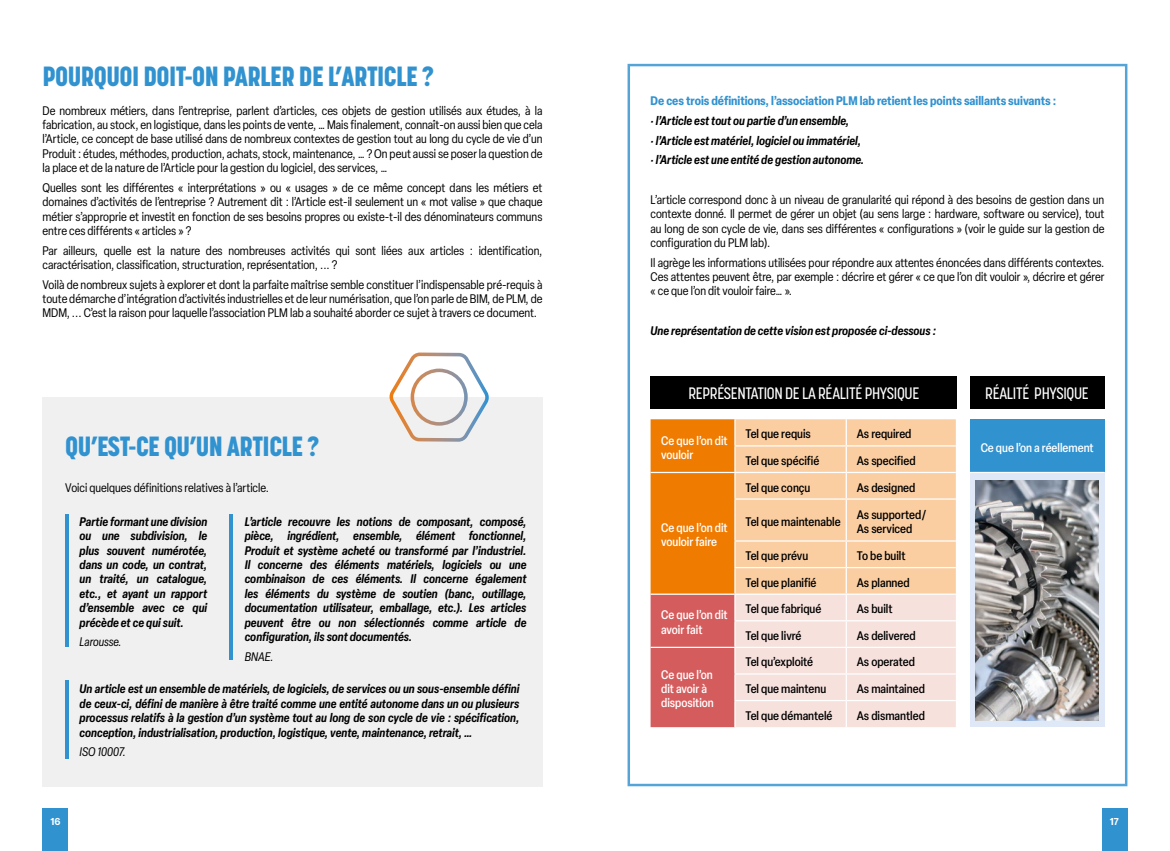
<style>
.page{position:relative;width:1170px;height:851px;background:#fff}
.page>*{position:absolute;margin:0;border:0;box-sizing:border-box;transform-origin:0 0}
.t1{font:800 27.5px "Korolev Condensed";letter-spacing:-.02em;color:#3192d0}
.t2{font:500 16.38px "Korolev Condensed";letter-spacing:-.02em;color:#fff}
.t3{font:condensed 12.25px/14.4px "Elza";color:#000;text-align:justify}
.t4{font:italic 600 condensed 12.25px/14.4px "Elza";color:#000;text-align:justify}
.t5{font:500 condensed 12.25px/14.4px "Elza";color:#000}
.t6{font:500 condensed 12.25px/14.4px "Elza";color:#fff}
.t7{font:700 condensed 12.25px "Elza";color:#3192d0}
.t8{font:italic condensed 12.25px "Elza";letter-spacing:-.005em;color:#000}
.t9{font:700 10px "Articulat CF";color:#fff}
</style>
<div class="page">
<div style="left:627px;top:64px;width:500px;height:722px;border:2px solid #3192d0"></div>
<div style="left:42px;top:397px;width:500px;height:389px;background:#ededed"></div>
<hr style="left:65px;top:680px;width:4px;height:78px;background:#3192d0">
<hr style="left:65px;top:514px;width:3px;height:133px;background:#3192d0">
<hr style="left:229px;top:514px;width:4px;height:145px;background:#3192d0">
<svg style="left:389px;top:352px;width:100px;height:89px"></svg>
<svg style="left:650px;top:419px;width:305px;height:308px;background:#f3bb96"></svg>
<div style="left:650px;top:376px;width:307px;height:32px;background:#000"></div>
<div style="left:969px;top:419px;width:135px;height:53px;background:#3192d0"></div>
<div style="left:969px;top:472px;width:135px;height:255px;background:#dfe8f7"></div>
<hr style="left:969px;top:472px;width:135px;height:1px;background:#fff">
<div style="left:969px;top:376px;width:135px;height:32px;background:#000"></div>
<img style="left:975px;top:480px;width:123px;height:240px">
<div style="left:1101px;top:808px;width:26px;height:42px;background:#3192d0"></div>
<div style="left:43px;top:808px;width:25px;height:42px;background:#3192d0"></div>
<h1 class="t1" style="left:43px;top:59px;width:392px">POURQUOI DOIT-ON PARLER DE L’ARTICLE ?</h1>
<p class="t3" style="left:43px;top:103px;width:501px">De nombreux métiers, dans l’entreprise, parlent d’articles, ces objets de gestion utilisés aux études, à la fabrication, au stock, en logistique, dans les points de vente, … Mais finalement, connaît-on aussi bien que cela l’Article, ce concept de base utilisé dans de nombreux contextes de gestion tout au long du cycle de vie d’un Produit : études, méthodes, production, achats, stock, maintenance, … ? On peut aussi se poser la question de la place et de la nature de l’Article pour la gestion du logiciel, des services, …</p>
<p class="t3" style="left:43px;top:180px;width:501px">Quelles sont les différentes « interprétations » ou « usages » de ce même concept dans les métiers et domaines d’activités de l’entreprise ? Autrement dit : l’Article est-il seulement un « mot valise » que chaque métier s’approprie et investit en fonction de ses besoins propres ou existe-t-il des dénominateurs communs entre ces différents « articles » ?</p>
<p class="t3" style="left:43px;top:243px;width:501px">Par ailleurs, quelle est la nature des nombreuses activités qui sont liées aux articles : identification, caractérisation, classification, structuration, représentation, ... ?</p>
<p class="t3" style="left:43px;top:277px;width:501px">Voilà de nombreux sujets à explorer et dont la parfaite maîtrise semble constituer l’indispensable pré-requis à toute démarche d’intégration d’activités industrielles et de leur numérisation, que l’on parle de BIM, de PLM, de MDM, ... C’est la raison pour laquelle l’association PLM lab a souhaité aborder ce sujet à travers ce document.</p>
<h1 class="t1" style="left:65px;top:429px;width:255px">QU’EST-CE QU’UN ARTICLE ?</h1>
<p class="t3" style="left:65px;top:480px;width:205px">Voici quelques définitions relatives à l’article.</p>
<p class="t4" style="left:80px;top:514px;width:129px">Partie formant une division ou une subdivision, le plus souvent numérotée, dans un code, un contrat, un traité, un catalogue, etc., et ayant un rapport d’ensemble avec ce qui précède et ce qui suit.</p>
<p class="t8" style="left:80px;top:633px;width:44px">Larousse.</p>
<p class="t4" style="left:245px;top:514px;width:283px">L’article recouvre les notions de composant, composé, pièce, ingrédient, ensemble, élément fonctionnel, Produit et système acheté ou transformé par l’industriel.<br>Il concerne des éléments matériels, logiciels ou une combinaison de ces éléments. Il concerne également les éléments du système de soutien (banc, outillage, documentation utilisateur, emballage, etc.). Les articles peuvent être ou non sélectionnés comme article de configuration, ils sont documentés.</p>
<p class="t8" style="left:245px;top:648px;width:30px">BNAE.</p>
<p class="t4" style="left:80px;top:681px;width:441px">Un article est un ensemble de matériels, de logiciels, de services ou un sous-ensemble défini de ceux-ci, défini de manière à être traité comme une entité autonome dans un ou plusieurs processus relatifs à la gestion d’un système tout au long de son cycle de vie : spécification, conception, industrialisation, production, logistique, vente, maintenance, retrait, …</p>
<p class="t8" style="left:80px;top:743px;width:48px">ISO 10007.</p>
<p class="t7" style="left:650px;top:92px;width:407px">De ces trois définitions, l’association PLM lab retient les points saillants suivants :</p>
<p class="t4" style="left:650px;top:110px;width:215px;line-height:19.6px;text-align:left">· l’Article est tout ou partie d’un ensemble,<br>· l’Article est matériel, logiciel ou immatériel, · l’Article est une entité de gestion autonome.</p>
<p class="t3" style="left:650px;top:192px;width:455px">L’article correspond donc à un niveau de granularité qui répond à des besoins de gestion dans un contexte donné. Il permet de gérer un objet (au sens large : hardware, software ou service), tout au long de son cycle de vie, dans ses différentes « configurations » (voir le guide sur la gestion de configuration du PLM lab).</p>
<p class="t3" style="left:650px;top:255px;width:455px">Il agrège les informations utilisées pour répondre aux attentes énoncées dans différents contextes.<br>Ces attentes peuvent être, par exemple : décrire et gérer « ce que l’on dit vouloir », décrire et gérer « ce que l’on dit vouloir faire… ».</p>
<p class="t4" style="left:650px;top:323px;width:287px">Une représentation de cette vision est proposée ci-dessous :</p>
<h2 class="t2" style="left:688px;top:383px;width:232px">REPRÉSENTATION DE LA RÉALITÉ PHYSIQUE</h2>
<p class="t6" style="left:661px;top:432px;width:68px">Ce que l’on dit vouloir</p>
<p class="t6" style="left:661px;top:520px;width:68px">Ce que l’on dit vouloir faire</p>
<p class="t6" style="left:661px;top:607px;width:68px">Ce que l’on dit avoir fait</p>
<p class="t6" style="left:661px;top:666px;width:54px">Ce que l’on dit avoir à disposition</p>
<p class="t5" style="left:745px;top:426px;width:67px">Tel que requis</p>
<p class="t5" style="left:856px;top:426px;width:56px">As required</p>
<p class="t5" style="left:745px;top:453px;width:75px">Tel que spécifié</p>
<p class="t5" style="left:856px;top:453px;width:60px">As specified</p>
<p class="t5" style="left:745px;top:479px;width:66px">Tel que conçu</p>
<p class="t5" style="left:856px;top:479px;width:60px">As designed</p>
<p class="t5" style="left:745px;top:514px;width:97px">Tel que maintenable</p>
<p class="t5" style="left:856px;top:507px;width:71px">As supported/<br>As serviced</p>
<p class="t5" style="left:745px;top:548px;width:64px">Tel que prévu</p>
<p class="t5" style="left:856px;top:548px;width:50px">To be built</p>
<p class="t5" style="left:745px;top:575px;width:72px">Tel que planifié</p>
<p class="t5" style="left:856px;top:575px;width:54px">As planned</p>
<p class="t5" style="left:745px;top:601px;width:77px">Tel que fabriqué</p>
<p class="t5" style="left:856px;top:601px;width:37px">As built</p>
<p class="t5" style="left:745px;top:628px;width:57px">Tel que livré</p>
<p class="t5" style="left:856px;top:628px;width:60px">As delivered</p>
<p class="t5" style="left:745px;top:654px;width:69px">Tel qu’exploité</p>
<p class="t5" style="left:856px;top:654px;width:60px">As operated</p>
<p class="t5" style="left:745px;top:681px;width:82px">Tel que maintenu</p>
<p class="t5" style="left:856px;top:681px;width:69px">As maintained</p>
<p class="t5" style="left:745px;top:707px;width:88px">Tel que démantelé</p>
<p class="t5" style="left:856px;top:707px;width:69px">As dismantled</p>
<h2 class="t2" style="left:985px;top:383px;width:105px">RÉALITÉ PHYSIQUE</h2>
<p class="t6" style="left:980px;top:440px;width:114px">Ce que l’on a réellement</p>
<p class="t9" style="left:50px;top:814px;width:12px">16</p>
<p class="t9" style="left:1109px;top:814px;width:11px">17</p>
</div>
